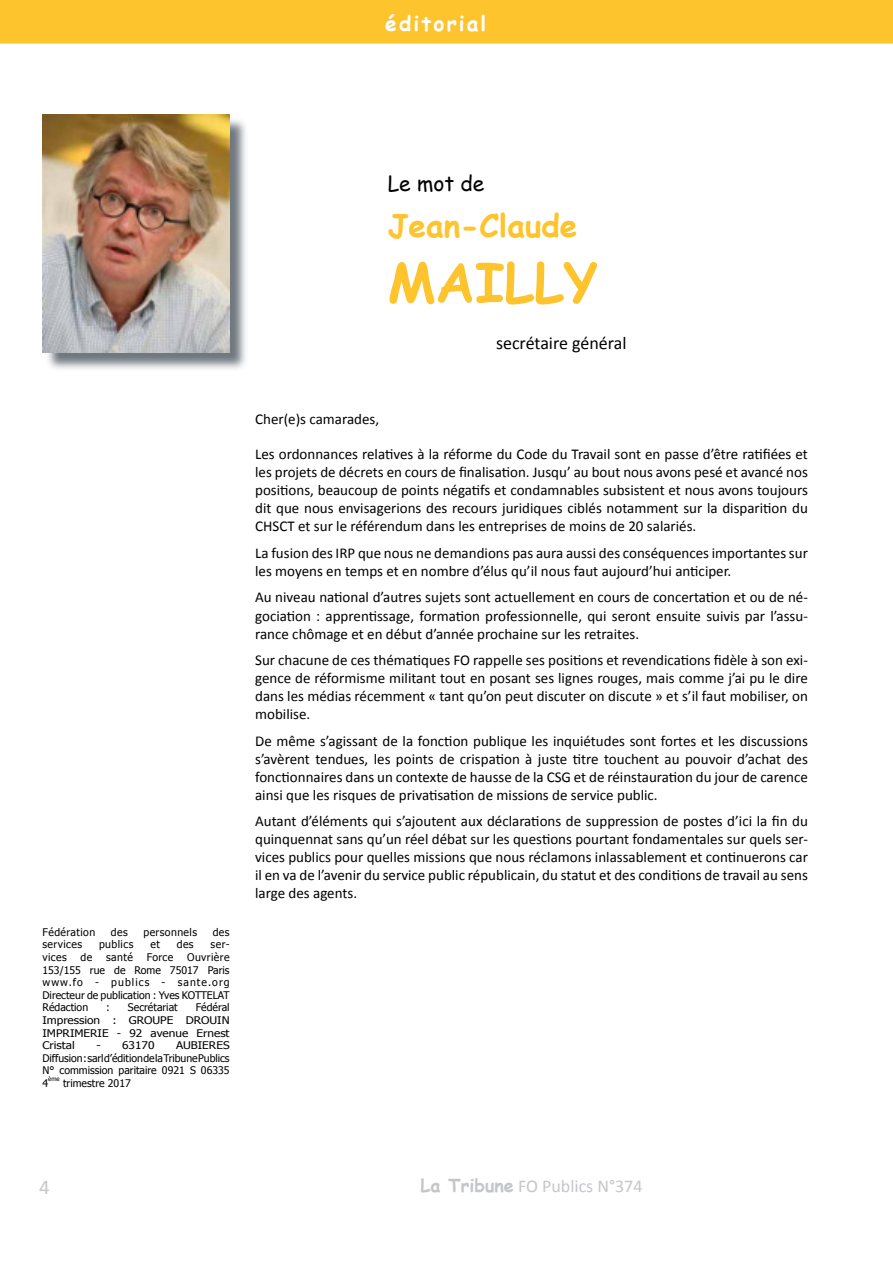
<style>
.page{position:relative;width:893px;height:1263px;background:#fff}
.page>*{position:absolute;margin:0;border:0;box-sizing:border-box;transform-origin:0 0}
.t1{font:700 54px "Comic Sans MS";color:#fdc42e}
.t2{font:700 31.5px "Comic Sans MS";color:#fdc42e}
.t3{font:700 21px "Comic Sans MS";letter-spacing:.1em;color:#fdfeff}
.t4{font:21px "Comic Sans MS";color:#000}
.t5{font:21px "Calibri";color:#c4c6c9}
.t6{font:18px "Calibri";color:#c4c6c9}
.t7{font:18px "Calibri";color:#000}
.t8{font:15px/18px "Calibri";color:#000;text-align:justify}
.t9{font:10.5px/12.6px "Tahoma";color:#000;text-align:justify}
.t10{font:10.5px/12.6px "Tahoma";color:#000;text-align:justify;scale:1.13 1}
.t11{font:10.5px "Tahoma";letter-spacing:.04em;color:#000}
.t12{font:6.15px "Tahoma";color:#000}
.s1{font-family:"Comic Sans MS";font-weight:700}
</style>
<div class="page">
<div style="left:0;top:0;width:893px;height:44px;background:#fdc42e"></div>
<div style="left:45px;top:117px;width:203px;height:254px;background:#333e48;opacity:.7"></div>
<img style="left:43px;top:115px;width:187px;height:238px">
<h3 class="t3" style="left:385px;top:14px;width:103px">éditorial</h3>
<h3 class="t4" style="left:388px;top:171px;width:98px">Le mot de</h3>
<h2 class="t2" style="left:388px;top:212px;width:191px">Jean-Claude</h2>
<h1 class="t1" style="left:388px;top:258px;width:212px">MAILLY</h1>
<p class="t7" style="left:496px;top:336px;width:132px">secrétaire général</p>
<p class="t11" style="left:43px;top:927px;width:54px">Fédération</p>
<p class="t9" style="left:111px;top:926px;width:18px">des</p>
<p class="t11" style="left:143px;top:927px;width:55px">personnels</p>
<p class="t9" style="left:213px;top:926px;width:18px">des</p>
<p class="t11" style="left:43px;top:940px;width:41px">services</p>
<p class="t11" style="left:99px;top:940px;width:36px">publics</p>
<p class="t9" style="left:150px;top:939px;width:11px">et</p>
<p class="t9" style="left:177px;top:939px;width:18px">des</p>
<p class="t9" style="left:211px;top:939px;width:20px">ser-</p>
<p class="t9" style="left:43px;top:951px;width:26px">vices</p>
<p class="t9" style="left:81px;top:951px;width:13px">de</p>
<p class="t9" style="left:106px;top:951px;width:28px">santé</p>
<p class="t9" style="left:147px;top:951px;width:28px">Force</p>
<p class="t9" style="left:43px;top:951px;width:189px;text-indent:145px">Ouvrière 153/155 rue de Rome 75017 Paris www.fo - publics - sante.org Directeur de publication : Yves KOTTELAT Rédaction</p>
<p class="t9" style="left:43px;top:1002px;width:189px;text-indent:153px">Fédéral Impression : GROUPE DROUIN IMPRIMERIE - 92 avenue Ernest Cristal</p>
<p class="t9" style="left:106px;top:1002px;width:5px">:</p>
<p class="t9" style="left:128px;top:1002px;width:51px">Secrétariat</p>
<p class="t10" style="left:96px;top:1040px;width:53px">- 63170</p>
<p class="t10" style="left:43px;top:1040px;width:167px;text-indent:134px">AUBIERES Diffusion : sarl d’édition de la Tribune Publics N° commission paritaire 0921 S 06335<br>4</p>
<p class="t12" style="left:48px;top:1075px;width:13px">ème</p>
<p class="t9" style="left:63px;top:1077px;width:69px">trimestre 2017</p>
<p class="t8" style="left:255px;top:411px;width:126px">Cher(e)s camarades,</p>
<p class="t8" style="left:255px;top:445px;width:554px">Les ordonnances relatives à la réforme du Code du Travail sont en passe d’être ratifiées et les projets de décrets en cours de finalisation. Jusqu’ au bout nous avons pesé et avancé nos positions, beaucoup de points négatifs et condamnables subsistent et nous avons toujours dit que nous envisagerions des recours juridiques ciblés notamment sur la disparition du CHSCT et sur le référendum dans les entreprises de moins de 20 salariés.</p>
<p class="t8" style="left:255px;top:545px;width:554px">La fusion des IRP que nous ne demandions pas aura aussi des conséquences importantes sur les moyens en temps et en nombre d’élus qu’il nous faut aujourd’hui anticiper.</p>
<p class="t8" style="left:255px;top:588px;width:554px">Au niveau national d’autres sujets sont actuellement en cours de concertation et ou de né&shy;gociation : apprentissage, formation professionnelle, qui seront ensuite suivis par l’assu&shy;rance chômage et en début d’année prochaine sur les retraites.</p>
<p class="t8" style="left:255px;top:651px;width:554px">Sur chacune de ces thématiques FO rappelle ses positions et revendications fidèle à son exi&shy;gence de réformisme militant tout en posant ses lignes rouges, mais comme j’ai pu le dire dans les médias récemment « tant qu’on peut discuter on discute » et s’il faut mobiliser, on mobilise.</p>
<p class="t8" style="left:255px;top:732px;width:554px">De même s’agissant de la fonction publique les inquiétudes sont fortes et les discussions s’avèrent tendues, les points de crispation à juste titre touchent au pouvoir d’achat des fonctionnaires dans un contexte de hausse de la CSG et de réinstauration du jour de carence ainsi que les risques de privatisation de missions de service public.</p>
<p class="t8" style="left:255px;top:812px;width:554px">Autant d’éléments qui s’ajoutent aux déclarations de suppression de postes d’ici la fin du quinquennat sans qu’un réel débat sur les questions pourtant fondamentales sur quels ser&shy;vices publics pour quelles missions que nous réclamons inlassablement et continuerons car il en va de l’avenir du service public républicain, du statut et des conditions de travail au sens large des agents.</p>
<h3 class="t5" style="left:39px;top:1178px;width:12px">4</h3>
<p class="t6" style="left:421px;top:1179px;width:223px"><span class="s1">La Tribune</span> FO Publics N°374</p>
</div>
